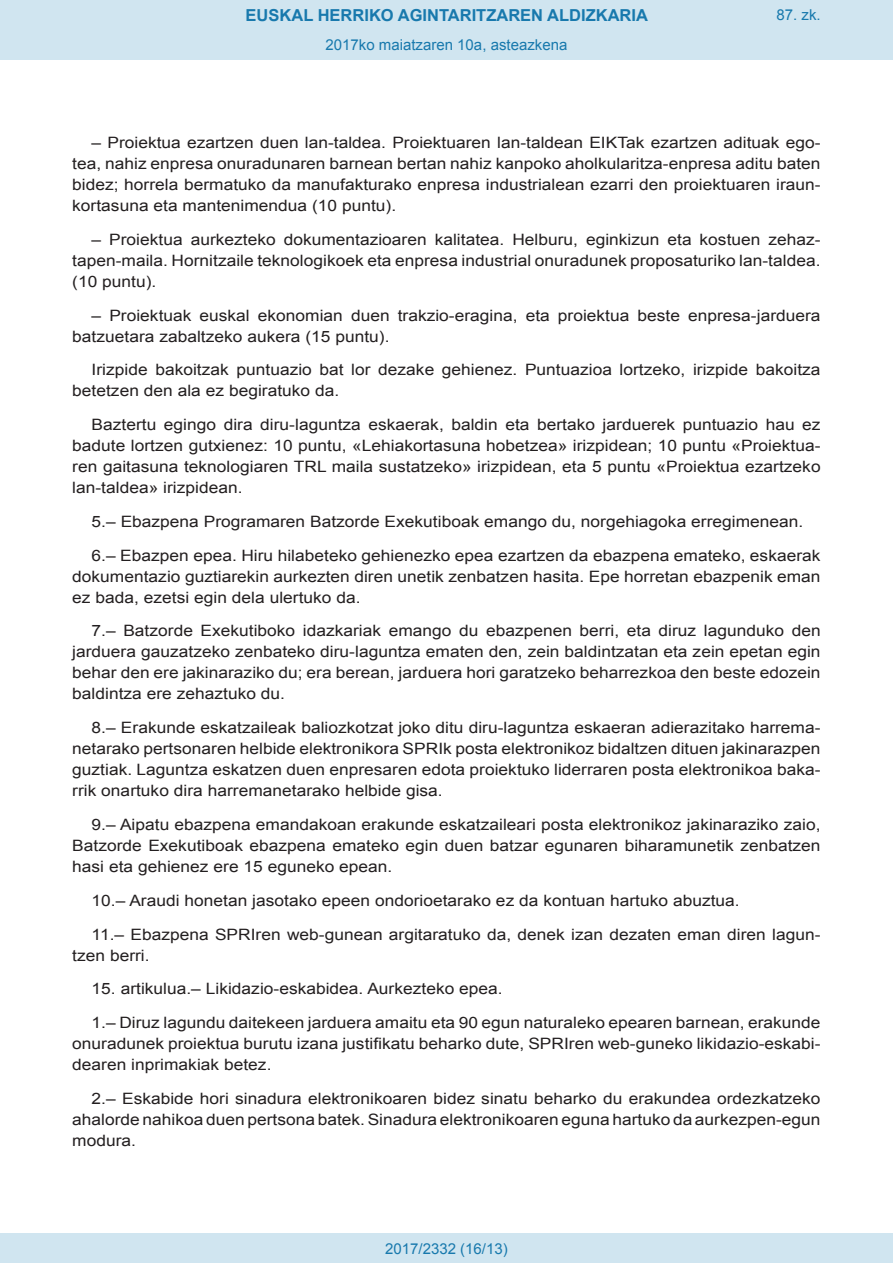
<style>
.page{position:relative;width:893px;height:1263px;background:#fff}
.page>*{position:absolute;margin:0;border:0;box-sizing:border-box;transform-origin:0 0}
.t1{font:700 16.5px "Arial";color:#1879ad}
.BOPVDetalle{font:15.6px/21px "Arial";color:#231f20;text-align:justify;scale:1.11 1}
.Paginacion_Centro{font:15px "Arial";color:#1879ad}
</style>
<div class="page">
<div style="left:0;top:0;width:893px;height:60px;background:#d0e5f0"></div>
<div style="left:0;top:1233px;width:893px;height:30px;background:#d0e5f0"></div>
<p class="t1" style="left:246px;top:4px;width:404px">EUSKAL HERRIKO AGINTARITZAREN ALDIZKARIA</p>
<p class="Paginacion_Centro" style="left:326px;top:35px;width:243px">2017ko maiatzaren 10a, asteazkena</p>
<p class="Paginacion_Centro" style="left:776px;top:5px;width:46px">87. zk.</p>
<p class="BOPVDetalle" style="left:72px;top:132px;width:676px;text-indent:19px">– Proiektua ezartzen duen lan-taldea. Proiektuaren lan-taldean EIKTak ezartzen adituak ego&shy;tea, nahiz enpresa onuradunaren barnean bertan nahiz kanpoko aholkularitza-enpresa aditu baten bidez; horrela bermatuko da manufakturako enpresa industrialean ezarri den proiektuaren iraun&shy;kortasuna eta mantenimendua (10 puntu).</p>
<p class="BOPVDetalle" style="left:72px;top:229px;width:676px;text-indent:19px">– Proiektua aurkezteko dokumentazioaren kalitatea. Helburu, eginkizun eta kostuen zehaz&shy;tapen-maila. Hornitzaile teknologikoek eta enpresa industrial onuradunek proposaturiko lan-taldea. (10 puntu).</p>
<p class="BOPVDetalle" style="left:72px;top:305px;width:676px;text-indent:19px">– Proiektuak euskal ekonomian duen trakzio-eragina, eta proiektua beste enpresa-jarduera batzuetara zabaltzeko aukera (15 puntu).</p>
<p class="BOPVDetalle" style="left:72px;top:360px;width:676px;text-indent:19px">Irizpide bakoitzak puntuazio bat lor dezake gehienez. Puntuazioa lortzeko, irizpide bakoitza betetzen den ala ez begiratuko da.</p>
<p class="BOPVDetalle" style="left:72px;top:414px;width:676px;text-indent:19px">Baztertu egingo dira diru-laguntza eskaerak, baldin eta bertako jarduerek puntuazio hau ez badute lortzen gutxienez: 10 puntu, «Lehiakortasuna hobetzea» irizpidean; 10 puntu «Proiektua&shy;ren gaitasuna teknologiaren TRL maila sustatzeko» irizpidean, eta 5 puntu «Proiektua ezartzeko lan-taldea» irizpidean.</p>
<p class="BOPVDetalle" style="left:92px;top:511px;width:643px">5.– Ebazpena Programaren Batzorde Exekutiboak emango du, norgehiagoka erregimenean.</p>
<p class="BOPVDetalle" style="left:72px;top:545px;width:676px;text-indent:19px">6.– Ebazpen epea. Hiru hilabeteko gehienezko epea ezartzen da ebazpena emateko, eskaerak dokumentazio guztiarekin aurkezten diren unetik zenbatzen hasita. Epe horretan ebazpenik eman ez bada, ezetsi egin dela ulertuko da.</p>
<p class="BOPVDetalle" style="left:72px;top:621px;width:676px;text-indent:19px">7.– Batzorde Exekutiboko idazkariak emango du ebazpenen berri, eta diruz lagunduko den jarduera gauzatzeko zenbateko diru-laguntza ematen den, zein baldintzatan eta zein epetan egin behar den ere jakinaraziko du; era berean, jarduera hori garatzeko beharrezkoa den beste edozein baldintza ere zehaztuko du.</p>
<p class="BOPVDetalle" style="left:72px;top:717px;width:676px;text-indent:19px">8.– Erakunde eskatzaileak baliozkotzat joko ditu diru-laguntza eskaeran adierazitako harrema&shy;netarako pertsonaren helbide elektronikora SPRIk posta elektronikoz bidaltzen dituen jakinarazpen guztiak. Laguntza eskatzen duen enpresaren edota proiektuko liderraren posta elektronikoa baka&shy;rrik onartuko dira harremanetarako helbide gisa.</p>
<p class="BOPVDetalle" style="left:72px;top:814px;width:676px;text-indent:19px">9.– Aipatu ebazpena emandakoan erakunde eskatzaileari posta elektronikoz jakinaraziko zaio, Batzorde Exekutiboak ebazpena emateko egin duen batzar egunaren biharamunetik zenbatzen hasi eta gehienez ere 15 eguneko epean.</p>
<p class="BOPVDetalle" style="left:92px;top:890px;width:585px">10.– Araudi honetan jasotako epeen ondorioetarako ez da kontuan hartuko abuztua.</p>
<p class="BOPVDetalle" style="left:72px;top:924px;width:676px;text-indent:19px">11.– Ebazpena SPRIren web-gunean argitaratuko da, denek izan dezaten eman diren lagun&shy;tzen berri.</p>
<p class="BOPVDetalle" style="left:92px;top:978px;width:372px">15. artikulua.– Likidazio-eskabidea. Aurkezteko epea.</p>
<p class="BOPVDetalle" style="left:72px;top:1012px;width:676px;text-indent:19px">1.– Diruz lagundu daitekeen jarduera amaitu eta 90 egun naturaleko epearen barnean, erakunde onuradunek proiektua burutu izana justifikatu beharko dute, SPRIren web-guneko likidazio-eskabi&shy;dearen inprimakiak betez.</p>
<p class="BOPVDetalle" style="left:72px;top:1088px;width:676px;text-indent:19px">2.– Eskabide hori sinadura elektronikoaren bidez sinatu beharko du erakundea ordezkatzeko ahalorde nahikoa duen pertsona batek. Sinadura elektronikoaren eguna hartuko da aurkezpen-egun modura.</p>
<p class="Paginacion_Centro" style="left:385px;top:1238px;width:124px">2017/2332 (16/13)</p>
</div>
